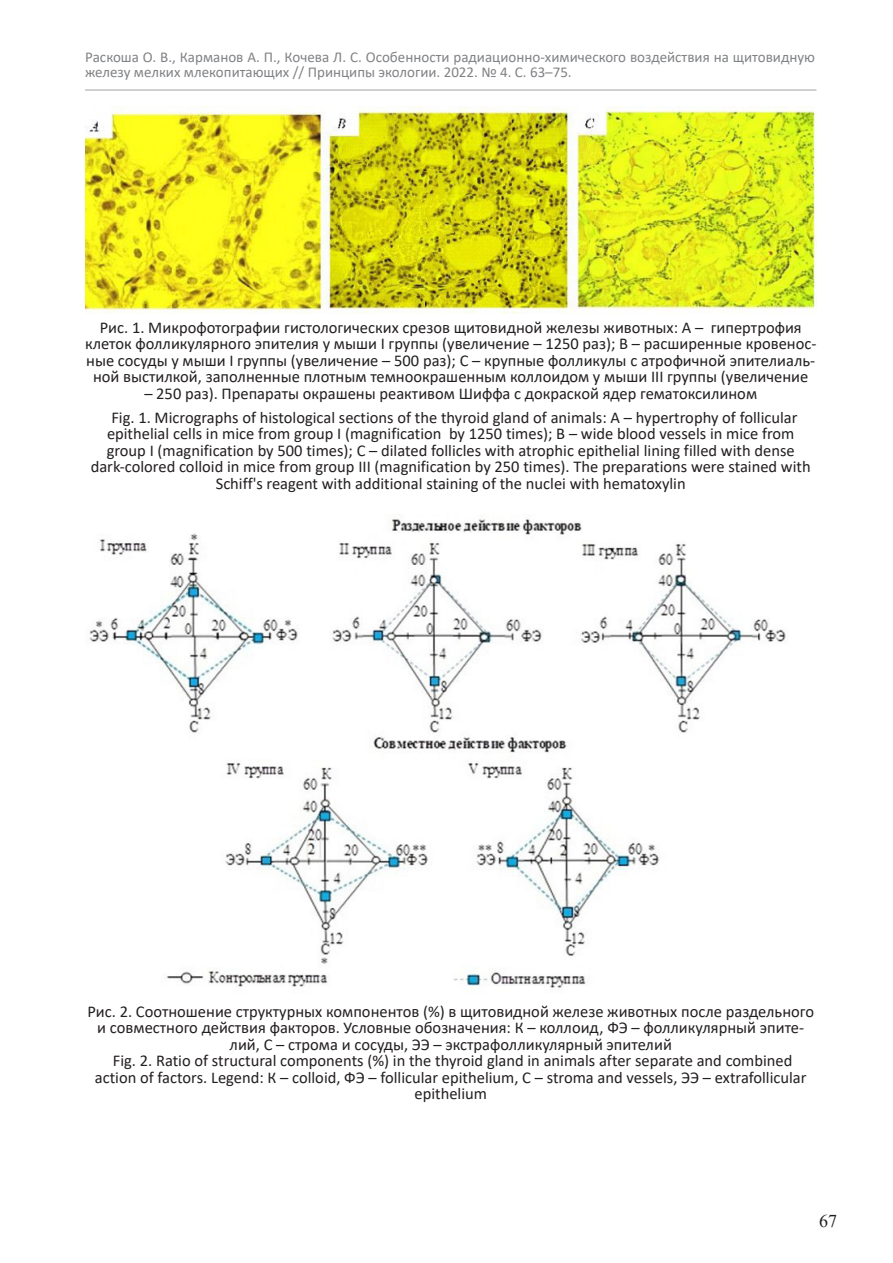
<style>
.page{position:relative;width:893px;height:1263px;background:#fff}
.page>*{position:absolute;margin:0;border:0;box-sizing:border-box;transform-origin:0 0}
.t1{font:18px "Times New Roman";color:#231f20}
.justifycenter{font:16.5px/16.5px "Calibri";color:#231f20;text-align:center}
.t2{font:15px/15px "Calibri";color:#808285}
</style>
<div class="page">
<hr style="left:85px;top:89px;width:731px;height:2px;background:#808285">
<img style="left:85px;top:106px;width:731px;height:208px">
<img style="left:89px;top:517px;width:697px;height:473px">
<p class="t2" style="left:85px;top:49px;width:731px">Раскоша О. В., Карманов А. П., Кочева Л. С. Особенности радиационно-химического воздействия на щитовидную железу мелких млекопитающих // Принципы экологии. 2022. № 4. С. 63–75.</p>
<p class="justifycenter" style="left:85px;top:319px;width:733px">Рис. 1. Микрофотографии гистологических срезов щитовидной железы животных: А – гипертрофия клеток фолликулярного эпителия у мыши I группы (увеличение – 1250 раз); B – расширенные кровенос&shy;ные сосуды у мыши I группы (увеличение – 500 раз); С – крупные фолликулы с атрофичной эпителиаль&shy;ной выстилкой, заполненные плотным темноокрашенным коллоидом у мыши III группы (увеличение</p>
<p class="justifycenter" style="left:144px;top:385px;width:614px">– 250 раз). Препараты окрашены реактивом Шиффа с докраской ядер гематоксилином</p>
<p class="justifycenter" style="left:91px;top:409px;width:721px">Fig. 1. Micrographs of histological sections of the thyroid gland of animals: А – hypertrophy of follicular epithelial cells in mice from group I (magnification by 1250 times); B – wide blood vessels in mice from group I (magnification by 500 times); С – dilated follicles with atrophic epithelial lining filled with dense dark-colored colloid in mice from group III (magnification by 250 times). The preparations were stained with Schiff's reagent with additional staining of the nuclei with hematoxylin</p>
<p class="justifycenter" style="left:87px;top:1003px;width:728px">Рис. 2. Соотношение структурных компонентов (%) в щитовидной железе животных после раздельного и совместного действия факторов. Условные обозначения: К – коллоид, ФЭ – фолликулярный эпите&shy;лий, С – строма и сосуды, ЭЭ – экстрафолликулярный эпителий</p>
<p class="justifycenter" style="left:95px;top:1052px;width:713px">Fig. 2. Ratio of structural components (%) in the thyroid gland in animals after separate and combined action of factors. Legend: К – colloid, ФЭ – follicular epithelium, C – stroma and vessels, ЭЭ – extrafollicular epithelium</p>
<p class="t1" style="left:819px;top:1208px;width:19px">67</p>
</div>
